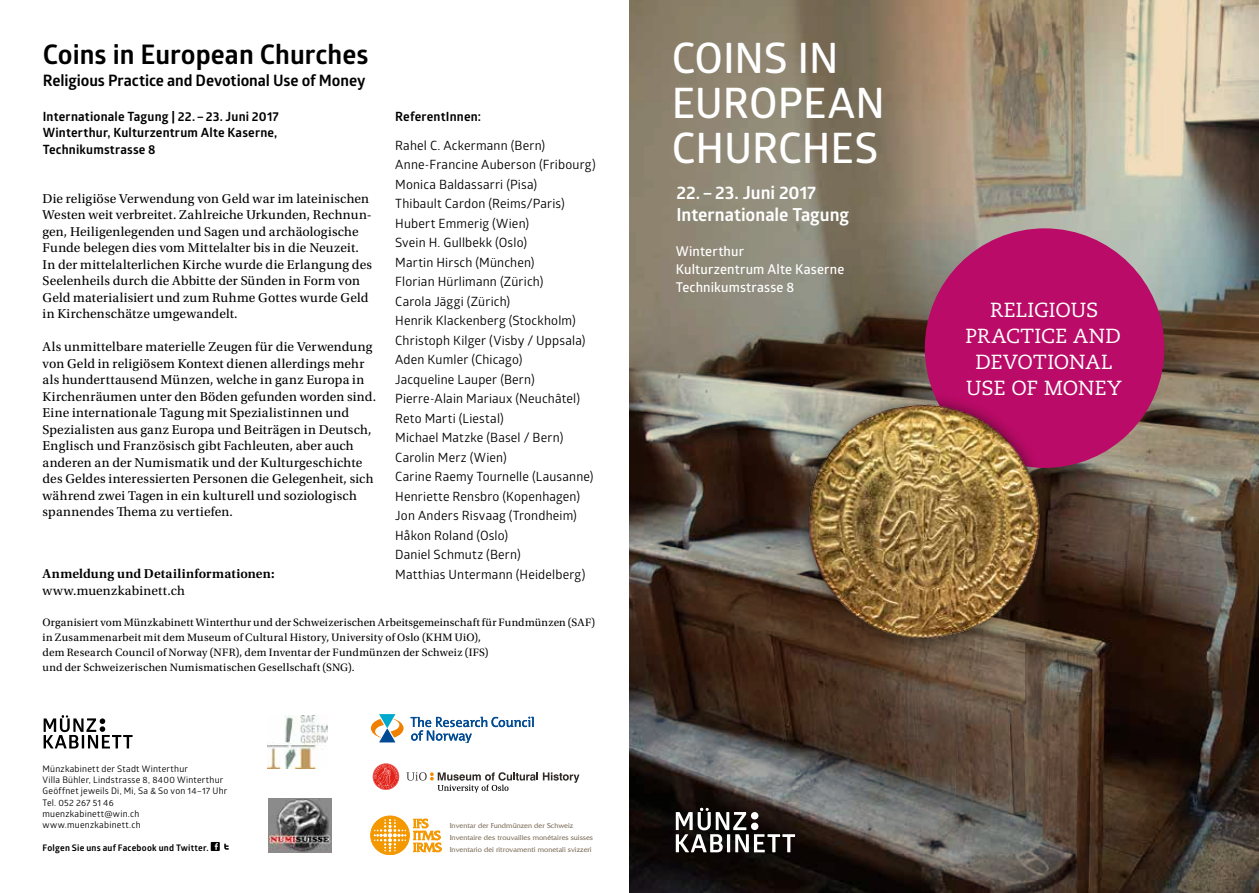
<style>
.page{position:relative;width:1259px;height:893px;background:#fff}
.page>*{position:absolute;margin:0;border:0;box-sizing:border-box;transform-origin:0 0}
.t1{font:600 42px/45px "Glober";color:#fff}
.t2{font:700 27px "Glober";color:#000}
.t3{font:20.4px/26.2px "Caecilia CE";color:#fff;text-align:center}
.t4{font:700 18px/22.5px "Glober";color:#fff}
.t5{font:700 15.75px "Glober";letter-spacing:-.005em;color:#000}
.t6{font:13.5px/16.5px "Utopia Std";letter-spacing:.01em;color:#000}
.t7{font:600 13.5px/18px "Glober";letter-spacing:.01em;color:#fff}
.t8{font:600 13.5px "Utopia Std";letter-spacing:.015em;color:#000}
.t9{font:12.75px/19.5px "Glober";letter-spacing:.015em;color:#000}
.t10{font:700 12.75px/16.5px "Glober";letter-spacing:.015em;color:#000;text-align:justify}
.t11{font:11.25px/15px "Utopia Std";letter-spacing:.02em;color:#000}
.t12{font:9px/11.2px "Glober";letter-spacing:.025em;color:#000}
.t13{font:700 9px "Glober";letter-spacing:.025em;color:#000}
.t14{font:7.5px/11.9px "Friz Quadrata";color:#80715d}
</style>
<div class="page">
<img style="left:629px;top:0;width:630px;height:893px">
<div style="left:211px;top:842px;width:9px;height:9px;background:#000"></div>
<svg style="left:215px;top:843px;width:3px;height:7px"></svg>
<svg style="left:224px;top:843px;width:5px;height:7px"></svg>
<svg style="left:44px;top:715px;width:89px;height:33px"></svg>
<img style="left:267px;top:715px;width:61px;height:54px">
<img style="left:269px;top:798px;width:63px;height:55px">
<div style="left:371px;top:816px;width:38px;height:39px;background:#f49800;border-radius:50%"></div>
<div style="left:371px;top:816px;width:38px;height:39px;border:1px solid #f49800;border-radius:50%"></div>
<svg style="left:374px;top:819px;width:32px;height:32px"></svg>
<svg style="left:413px;top:819px;width:28px;height:33px"></svg>
<svg style="left:411px;top:717px;width:123px;height:25px"></svg>
<svg style="left:371px;top:714px;width:32px;height:28px"></svg>
<svg style="left:406px;top:772px;width:173px;height:21px"></svg>
<svg style="left:373px;top:763px;width:26px;height:27px"></svg>
<svg style="left:373px;top:764px;width:26px;height:25px"></svg>
<svg style="left:676px;top:808px;width:119px;height:44px"></svg>
<div style="left:751px;top:812px;width:7px;height:7px;background:#fff;border-radius:50%"></div>
<div style="left:751px;top:823px;width:7px;height:7px;background:#fff;border-radius:50%"></div>
<div style="left:924px;top:228px;width:240px;height:240px;background:#b90b67;border-radius:50%"></div>
<div style="left:795px;top:392px;width:257px;height:259px;background:#000;opacity:.5"></div>
<img style="left:803px;top:395px;width:243px;height:244px">
<h2 class="t2" style="left:43px;top:35px;width:327px">Coins in European Churches</h2>
<p class="t5" style="left:43px;top:70px;width:324px">Religious Practice and Devotional Use of Money</p>
<p class="t10" style="left:43px;top:108px;width:238px">Internationale Tagung | 22.–23. Juni 2017<br>Winterthur, Kulturzentrum Alte Kaserne, Technikumstrasse 8</p>
<p class="t6" style="left:43px;top:191px;width:331px">Die religiöse Verwendung von Geld war im lateinischen Westen weit verbreitet. Zahlreiche Urkunden, Rechnun&shy;gen, Heiligenlegenden und Sagen und archäologische Funde belegen dies vom Mittelalter bis in die Neuzeit.<br>In der mittelalterlichen Kirche wurde die Erlangung des Seelenheils durch die Abbitte der Sünden in Form von Geld materialisiert und zum Ruhme Gottes wurde Geld in Kirchenschätze umgewandelt.</p>
<p class="t6" style="left:43px;top:339px;width:335px">Als unmittelbare materielle Zeugen für die Verwendung von Geld in religiösem Kontext dienen allerdings mehr als hunderttausend Münzen, welche in ganz Europa in Kirchenräumen unter den Böden gefunden worden sind.<br>Eine internationale Tagung mit Spezialistinnen und Spezialisten aus ganz Europa und Beiträgen in Deutsch, Englisch und Französisch gibt Fachleuten, aber auch anderen an der Numismatik und der Kulturgeschichte des Geldes interessierten Personen die Gelegenheit, sich während zwei Tagen in ein kulturell und soziologisch spannendes Thema zu vertiefen.</p>
<p class="t10" style="left:395px;top:108px;width:87px">ReferentInnen:</p>
<p class="t9" style="left:395px;top:135px;width:202px">Rahel C. Ackermann (Bern)<br>Anne-Francine Auberson (Fribourg)<br>Monica Baldassarri (Pisa)<br>Thibault Cardon (Reims/Paris)<br>Hubert Emmerig (Wien)<br>Svein H. Gullbekk (Oslo)<br>Martin Hirsch (München)<br>Florian Hürlimann (Zürich)<br>Carola Jäggi (Zürich)<br>Henrik Klackenberg (Stockholm)<br>Christoph Kilger (Visby / Uppsala)<br>Aden Kumler (Chicago)<br>Jacqueline Lauper (Bern)<br>Pierre-Alain Mariaux (Neuchâtel)<br>Reto Marti (Liestal)<br>Michael Matzke (Basel / Bern)<br>Carolin Merz (Wien)<br>Carine Raemy Tournelle (Lausanne)<br>Henriette Rensbro (Kopenhagen)<br>Jon Anders Risvaag (Trondheim)<br>Håkon Roland (Oslo)<br>Daniel Schmutz (Bern)</p>
<p class="t8" style="left:43px;top:566px;width:233px">Anmeldung und Detailinformationen:</p>
<p class="t9" style="left:395px;top:564px;width:192px">Matthias Untermann (Heidelberg)</p>
<p class="t6" style="left:43px;top:582px;width:144px">www.muenzkabinett.ch</p>
<p class="t11" style="left:43px;top:615px;width:554px">Organisiert vom Münzkabinett Winterthur und der Schweizerischen Arbeitsgemeinschaft für Fundmünzen (SAF) in Zusammenarbeit mit dem Museum of Cultural History, University of Oslo (KHM UiO),<br>dem Research Council of Norway (NFR), dem Inventar der Fundmünzen der Schweiz (IFS)<br>und der Schweizerischen Numismatischen Gesellschaft (SNG).</p>
<p class="t12" style="left:43px;top:763px;width:186px">Münzkabinett der Stadt Winterthur<br>Villa Bühler, Lindstrasse 8, 8400 Winterthur<br>Geöffnet jeweils Di, Mi, Sa &amp; So von 14–17 Uhr<br>Tel. 052 267 51 46<br>muenzkabinett@win.ch www.muenzkabinett.ch</p>
<p class="t13" style="left:43px;top:841px;width:168px">Folgen Sie uns auf Facebook und Twitter.</p>
<p class="t14" style="left:450px;top:819px;width:145px">Inventar der Fundmünzen der Schweiz<br>Inventaire des trouvailles monétaires suisses<br>Inventario dei ritrovamenti monetali svizzeri</p>
<h1 class="t1" style="left:672px;top:34px;width:215px">COINS IN<br>EUROPEAN<br>CHURCHES</h1>
<h3 class="t4" style="left:676px;top:181px;width:174px">22.–23. Juni 2017<br>Internationale Tagung</h3>
<p class="t7" style="left:676px;top:241px;width:170px">Winterthur<br>Kulturzentrum Alte Kaserne<br>Technikumstrasse 8</p>
<h3 class="t3" style="left:965px;top:296px;width:158px">RELIGIOUS<br>PRACTICE AND<br>DEVOTIONAL<br>USE OF MONEY</h3>
</div>
